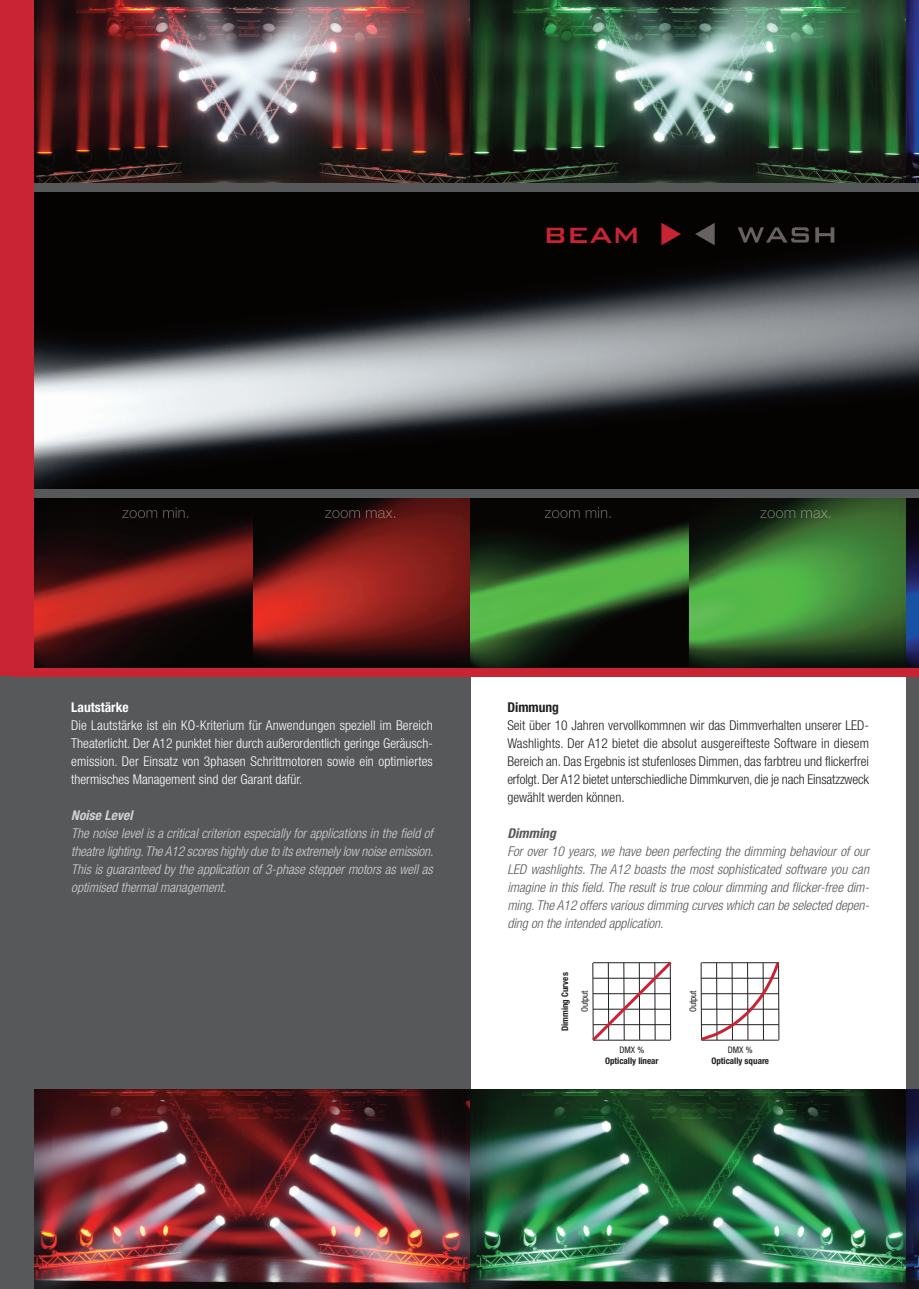
<style>
.page{position:relative;width:919px;height:1289px;background:#fff}
.page>*{position:absolute;margin:0;border:0;box-sizing:border-box;transform-origin:0 0}
.t1{font:500 36px "Bank Gothic BT";color:#c82434}
.t2{font:300 condensed 13.5px/18px "Helvetica Neue LT Std";letter-spacing:-.01em;color:#231f20;text-align:justify}
.t3{font:italic 300 condensed 13.5px/18px "Helvetica Neue LT Std";color:#57585a;text-align:justify}
.t4{font:300 condensed 13.5px/18px "Helvetica Neue LT Std";color:#fff;text-align:justify}
.t5{font:italic 300 condensed 13.5px/18px "Helvetica Neue LT Std";color:#d1d2d4}
.t6{font:700 condensed 13.5px "Helvetica Neue";color:#fff}
.t7{font:italic 700 condensed 13.5px "Helvetica Neue";letter-spacing:.005em;color:#d1d2d4}
.t8{font:700 condensed 13.5px "Helvetica Neue";color:#231f20}
.t9{font:italic 700 condensed 13.5px "Helvetica Neue";letter-spacing:.005em;color:#57585a}
.t10{font:700 condensed 9px "Helvetica Neue";color:#231f20}
.t11{font:condensed 9px "Helvetica Neue";color:#231f20}
</style>
<div class="page">
<img style="left:34px;top:191px;width:884px;height:298px">
<div style="left:0;top:0;width:13px;height:676px;background:#c82434"></div>
<div style="left:0;top:676px;width:34px;height:612px;background:#57585a"></div>
<div style="left:906px;top:668px;width:12px;height:608px;background:#57585a"></div>
<div style="left:34px;top:668px;width:436px;height:608px;background:#57585a"></div>
<img style="left:34px;top:1089px;width:436px;height:199px">
<img style="left:252px;top:497px;width:218px;height:171px">
<img style="left:688px;top:497px;width:218px;height:171px">
<img style="left:34px;top:0;width:436px;height:183px">
<img style="left:470px;top:0;width:436px;height:183px">
<svg style="left:906px;top:0;width:12px;height:183px"></svg>
<img style="left:470px;top:1089px;width:436px;height:199px">
<svg style="left:906px;top:1089px;width:12px;height:199px"></svg>
<svg style="left:592px;top:961px;width:80px;height:80px"></svg>
<svg style="left:700px;top:962px;width:80px;height:79px"></svg>
<img style="left:34px;top:484px;width:17px;height:5px">
<img style="left:34px;top:676px;width:17px;height:543px">
<img style="left:695px;top:223px;width:19px;height:22px">
<img style="left:737px;top:227px;width:97px;height:15px">
<div style="left:34px;top:183px;width:884px;height:8px;background:#57585a"></div>
<div style="left:13px;top:0;width:21px;height:676px;background:#c82434"></div>
<img style="left:34px;top:497px;width:218px;height:171px">
<img style="left:470px;top:497px;width:218px;height:171px">
<img style="left:906px;top:497px;width:12px;height:171px">
<img style="left:122px;top:507px;width:66px;height:11px">
<img style="left:325px;top:510px;width:70px;height:8px">
<img style="left:544px;top:507px;width:66px;height:11px">
<img style="left:760px;top:510px;width:70px;height:8px">
<div style="left:34px;top:489px;width:884px;height:8px;background:#57585a"></div>
<div style="left:34px;top:668px;width:884px;height:8px;background:#c82434"></div>
<svg style="left:661px;top:223px;width:20px;height:22px"></svg>
<h1 class="t1" style="left:543px;top:209px;width:98px">beam</h1>
<p class="t6" style="left:71px;top:702px;width:59px">Lautstärke</p>
<p class="t4" style="left:71px;top:717px;width:363px">Die Lautstärke ist ein KO-Kriterium für Anwendungen speziell im Bereich Theaterlicht. Der A12 punktet hier durch außerordentlich geringe Geräusch&shy;emission. Der Einsatz von 3phasen Schrittmotoren sowie ein optimiertes thermisches Management sind der Garant dafür.</p>
<p class="t7" style="left:71px;top:810px;width:63px">Noise Level</p>
<p class="t5" style="left:71px;top:825px;width:366px">The noise level is a critical criterion especially for applications in the field of theatre lighting. The A12 scores highly due to its extremely low noise emission.<br>This is guaranteed by the application of 3-phase stepper motors as well as optimised thermal management.</p>
<p class="t8" style="left:507px;top:702px;width:53px">Dimmung</p>
<p class="t2" style="left:507px;top:717px;width:363px">Seit über 10 Jahren vervollkommnen wir das Dimmverhalten unserer LED-Washlights. Der A12 bietet die absolut ausgereifteste Software in diesem Bereich an. Das Ergebnis ist stufenloses Dimmen, das farbtreu und flickerfrei erfolgt. Der A12 bietet unterschiedliche Dimmkurven, die je nach Einsatzzweck gewählt werden können.</p>
<p class="t9" style="left:507px;top:828px;width:50px">Dimming</p>
<p class="t3" style="left:507px;top:843px;width:365px">For over 10 years, we have been perfecting the dimming behaviour of our LED washlights. The A12 boasts the most sophisticated software you can imagine in this field. The result is true colour dimming and flicker-free dim&shy;ming. The A12 offers various dimming curves which can be selected depen&shy;ding on the intended application.</p>
<p class="t10" style="left:562px;top:1031px;width:60px;rotate:-90deg">Dimming Curves</p>
<p class="t11" style="left:581px;top:1012px;width:24px;rotate:-90deg">Output</p>
<p class="t11" style="left:689px;top:1012px;width:24px;rotate:-90deg">Output</p>
<p class="t11" style="left:619px;top:1046px;width:26px">DMX %</p>
<p class="t10" style="left:605px;top:1057px;width:55px">Optically linear</p>
<p class="t11" style="left:727px;top:1046px;width:26px">DMX %</p>
<p class="t10" style="left:711px;top:1057px;width:59px">Optically square</p>
</div>
